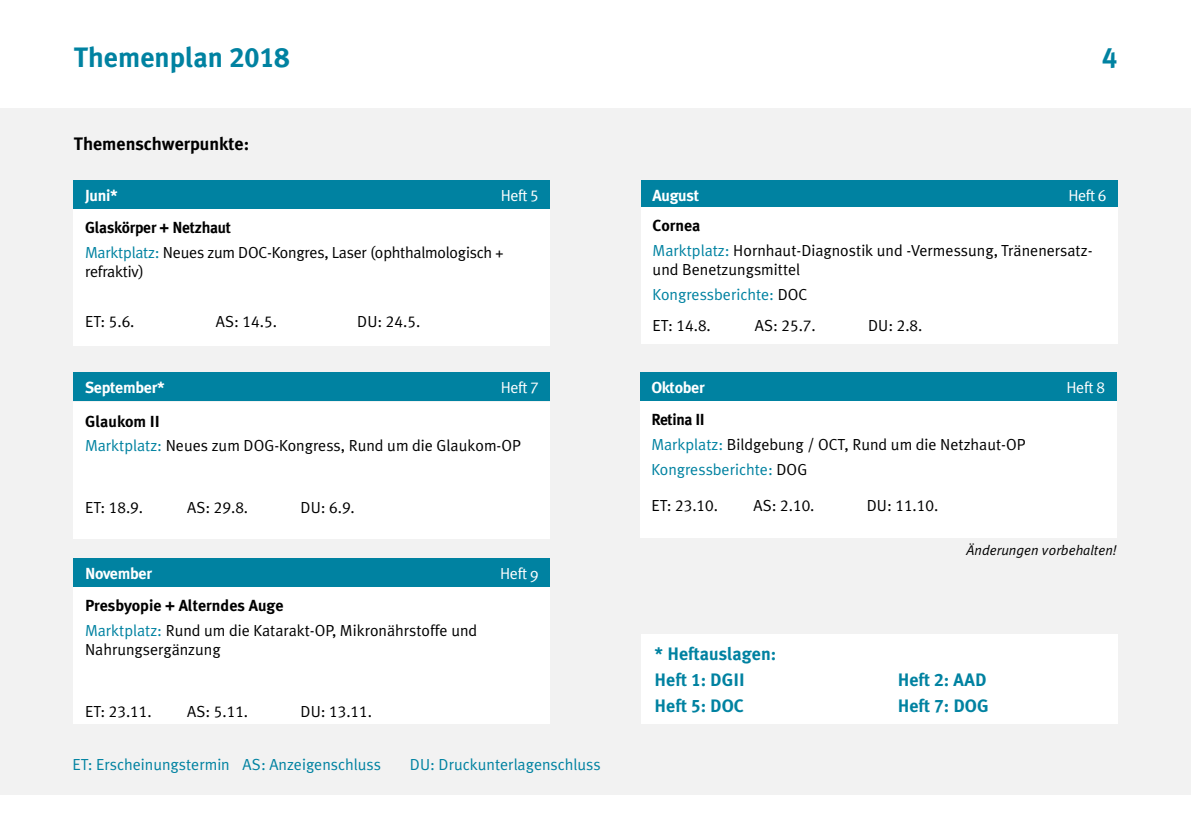
<style>
.page{position:relative;width:1191px;height:840px;background:#fff}
.page>*{position:absolute;margin:0;border:0;box-sizing:border-box;transform-origin:0 0}
.t1{font:700 28px "Meta Plus";color:#0082a1}
.t2{font:28px "Meta Plus Bold Caps";color:#0082a1}
.t3{font:700 18px/26px "Meta Plus";color:#0082a1}
.t4{font:700 18px "Meta Plus";color:#000}
.t5{font:16px/19.2px "Meta Plus Normal";color:#000}
.t6{font:16px/30.6px "Meta Plus Normal";color:#0082a1}
.t7{font:16px "Meta Plus Normal Caps";color:#000}
.t8{font:700 16px "Meta Plus";color:#000}
.t9{font:700 16px "Meta Plus";letter-spacing:-.02em;color:#fff}
.t10{font:16px "Meta Plus Normal";letter-spacing:-.03em;color:#fff}
.t11{font:700 16px "Meta Plus";letter-spacing:-.02em;color:#000}
.t12{font:italic 14px "Meta Plus Normal";color:#000}
.s1{font-family:"Meta Plus Bold Caps";font-weight:400}
.s2{font-family:"Meta Plus Normal Caps"}
.s3{color:#0082a1}
.s4{font-family:"Meta Plus Normal"}
.s5{color:#000}
.s6{font-family:"Meta Plus Normal Caps";color:#000}
</style>
<div class="page">
<div style="left:0;top:108px;width:1191px;height:686px;background:#f2f2f2"></div>
<div style="left:74px;top:180px;width:476px;height:28px;background:#0082a1"></div>
<div style="left:74px;top:209px;width:476px;height:136px;background:#fff"></div>
<div style="left:641px;top:180px;width:476px;height:28px;background:#0082a1"></div>
<div style="left:641px;top:207px;width:476px;height:136px;background:#fff"></div>
<div style="left:74px;top:372px;width:476px;height:29px;background:#0082a1"></div>
<div style="left:74px;top:402px;width:476px;height:136px;background:#fff"></div>
<div style="left:640px;top:372px;width:476px;height:29px;background:#0082a1"></div>
<div style="left:640px;top:401px;width:476px;height:136px;background:#fff"></div>
<div style="left:74px;top:558px;width:476px;height:28px;background:#0082a1"></div>
<div style="left:74px;top:587px;width:476px;height:136px;background:#fff"></div>
<div style="left:641px;top:634px;width:476px;height:89px;background:#fff"></div>
<h1 class="t1" style="left:74px;top:41px;width:217px">Themenplan <span class="s1">2018</span></h1>
<h1 class="t2" style="left:1102px;top:41px;width:16px">4</h1>
<p class="t4" style="left:74px;top:134px;width:177px">Themenschwerpunkte:</p>
<p class="t9" style="left:85px;top:186px;width:34px">Juni*</p>
<p class="t10" style="left:501px;top:186px;width:39px">Heft <span class="s2">5</span></p>
<p class="t8" style="left:85px;top:218px;width:147px">Glaskörper + Netzhaut</p>
<p class="t5" style="left:85px;top:242px;width:420px"><span class="s3">Marktplatz:</span> Neues zum DOC-Kongres, Laser (ophthalmologisch + refraktiv)</p>
<p class="t5" style="left:85px;top:311px;width:51px">ET: <span class="s2">5</span>.<span class="s2">6</span>.</p>
<p class="t7" style="left:216px;top:312px;width:63px"><span class="s4">AS:</span> 14.5.</p>
<p class="t7" style="left:357px;top:312px;width:64px">DU: 24.5.</p>
<p class="t9" style="left:85px;top:378px;width:81px">September*</p>
<p class="t10" style="left:501px;top:378px;width:39px">Heft <span class="s2">7</span></p>
<p class="t8" style="left:85px;top:411px;width:76px">Glaukom II</p>
<p class="t5" style="left:85px;top:436px;width:437px"><span class="s3">Marktplatz:</span> Neues zum DOG-Kongress, Rund um die Glaukom-OP</p>
<p class="t5" style="left:85px;top:497px;width:60px">ET: <span class="s2">18</span>.<span class="s2">9</span>.</p>
<p class="t7" style="left:187px;top:497px;width:63px"><span class="s4">AS:</span> 29.8.</p>
<p class="t7" style="left:300px;top:497px;width:56px">DU: 6.9.</p>
<p class="t9" style="left:85px;top:564px;width:69px">November</p>
<p class="t10" style="left:500px;top:564px;width:40px">Heft 9</p>
<p class="t8" style="left:85px;top:596px;width:200px">Presbyopie + Alterndes Auge</p>
<p class="t5" style="left:85px;top:620px;width:394px"><span class="s3">Marktplatz:</span> Rund um die Katarakt-OP, Mikronährstoffe und<br>Nahrungsergänzung</p>
<p class="t5" style="left:85px;top:700px;width:68px">ET: <span class="s2">23</span>.<span class="s2">11</span>.</p>
<p class="t7" style="left:187px;top:701px;width:63px"><span class="s4">AS:</span> 5.11.</p>
<p class="t7" style="left:300px;top:701px;width:73px">DU: 13.11.</p>
<p class="t6" style="left:72px;top:748px;width:310px">ET: Erscheinungstermin AS: Anzeigenschluss</p>
<p class="t6" style="left:410px;top:748px;width:192px">DU: Druckunterlagenschluss</p>
<p class="t9" style="left:652px;top:186px;width:48px">August</p>
<p class="t10" style="left:1068px;top:186px;width:39px">Heft <span class="s2">6</span></p>
<p class="t8" style="left:652px;top:216px;width:49px">Cornea</p>
<p class="t5" style="left:652px;top:240px;width:441px"><span class="s3">Marktplatz:</span> Hornhaut-Diagnostik und -Vermessung, Tränenersatz&shy;und Benetzungsmittel</p>
<p class="t6" style="left:652px;top:279px;width:156px">Kongressberichte: <span class="s5">DOC<br>ET:</span> <span class="s6">14</span><span class="s5">.</span><span class="s6">8</span><span class="s5">.</span></p>
<p class="t7" style="left:754px;top:315px;width:63px"><span class="s4">AS:</span> 25.7.</p>
<p class="t7" style="left:868px;top:315px;width:56px">DU: 2.8.</p>
<p class="t9" style="left:651px;top:378px;width:55px">Oktober</p>
<p class="t10" style="left:1066px;top:378px;width:40px">Heft 8</p>
<p class="t11" style="left:651px;top:410px;width:55px">Retina II</p>
<p class="t5" style="left:651px;top:432px;width:376px;line-height:24.8px"><span class="s3">Markplatz:</span> Bildgebung / OCT, Rund um die Netzhaut-OP<br><span class="s3">Kongressberichte:</span> DOG</p>
<p class="t5" style="left:651px;top:496px;width:68px">ET: <span class="s2">23</span>.<span class="s2">10</span>.</p>
<p class="t7" style="left:753px;top:496px;width:63px"><span class="s4">AS:</span> 2.10.</p>
<p class="t7" style="left:867px;top:496px;width:73px">DU: 11.10.</p>
<p class="t3" style="left:654px;top:640px;width:123px">* Heftauslagen:<br>Heft <span class="s1">1</span>: DGII<br>Heft <span class="s1">5</span>: DOC</p>
<p class="t12" style="left:966px;top:541px;width:152px">Änderungen vorbehalten!</p>
<p class="t3" style="left:897px;top:666px;width:92px">Heft <span class="s1">2</span>: AAD<br>Heft <span class="s1">7</span>: DOG</p>
</div>
